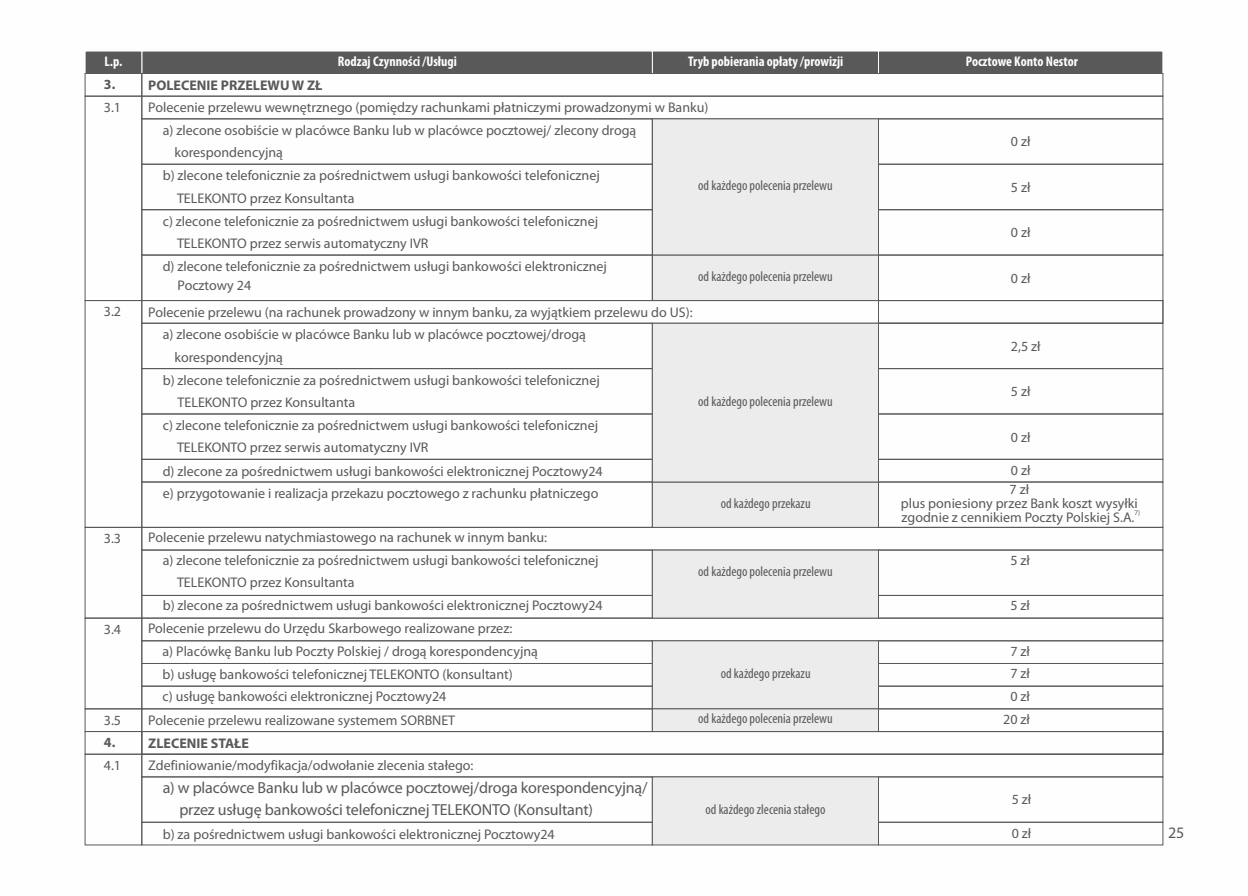
<style>
.page{position:relative;width:1248px;height:896px;background:#fff}
.page>*{position:absolute;margin:0;border:0;box-sizing:border-box;transform-origin:0 0}
.t1{font:16px/21.6px "Myriad Pl";letter-spacing:-.01em;color:#595959}
.t2{font:14px/22.2px "Myriad Pl";color:#595959}
.t3{font:condensed 14px "Myriad Pl";color:#595959}
.t4{font:700 condensed 14px "Myriad Pl";color:#fefefe}
.t5{font:700 14px "Myriad Pl";color:#595959}
.t6{font:7px "Myriad Pl";color:#595959}
</style>
<div class="page">
<div style="left:84px;top:51px;width:1079px;height:24px;background:#595959"></div>
<div style="left:85px;top:527px;width:57px;height:91px;border:1px solid #595959"></div>
<div style="left:85px;top:618px;width:57px;height:91px;border:1px solid #595959"></div>
<div style="left:85px;top:708px;width:57px;height:24px;border:1px solid #595959"></div>
<div style="left:85px;top:731px;width:57px;height:24px;border:1px solid #595959"></div>
<div style="left:85px;top:754px;width:57px;height:91px;border:1px solid #595959"></div>
<div style="left:85px;top:300px;width:57px;height:227px;border:1px solid #595959"></div>
<div style="left:142px;top:527px;width:1020px;height:23px;border:1px solid #595959"></div>
<div style="left:142px;top:618px;width:1020px;height:23px;border:1px solid #595959"></div>
<div style="left:142px;top:482px;width:510px;height:45px;border:1px solid #595959"></div>
<div style="left:142px;top:550px;width:510px;height:45px;border:1px solid #595959"></div>
<div style="left:142px;top:640px;width:510px;height:24px;border:1px solid #595959"></div>
<div style="left:142px;top:595px;width:510px;height:23px;border:1px solid #595959"></div>
<div style="left:142px;top:663px;width:510px;height:23px;border:1px solid #595959"></div>
<div style="left:142px;top:686px;width:510px;height:23px;border:1px solid #595959"></div>
<div style="left:142px;top:708px;width:510px;height:24px;border:1px solid #595959"></div>
<div style="left:142px;top:776px;width:510px;height:46px;border:1px solid #595959"></div>
<div style="left:142px;top:754px;width:1020px;height:23px;border:1px solid #595959"></div>
<div style="left:142px;top:822px;width:510px;height:23px;border:1px solid #595959"></div>
<div style="left:142px;top:323px;width:510px;height:46px;border:1px solid #595959"></div>
<div style="left:142px;top:368px;width:510px;height:46px;border:1px solid #595959"></div>
<div style="left:142px;top:414px;width:510px;height:45px;border:1px solid #595959"></div>
<div style="left:142px;top:459px;width:510px;height:23px;border:1px solid #595959"></div>
<div style="left:652px;top:550px;width:226px;height:68px;background:#ececec"></div>
<div style="left:652px;top:640px;width:226px;height:92px;background:#ececec"></div>
<div style="left:652px;top:776px;width:226px;height:69px;background:#ececec"></div>
<div style="left:652px;top:323px;width:226px;height:205px;background:#ececec"></div>
<div style="left:878px;top:550px;width:284px;height:45px;border:1px solid #595959"></div>
<div style="left:878px;top:640px;width:284px;height:24px;border:1px solid #595959"></div>
<div style="left:878px;top:595px;width:284px;height:23px;border:1px solid #595959"></div>
<div style="left:878px;top:663px;width:284px;height:23px;border:1px solid #595959"></div>
<div style="left:878px;top:708px;width:284px;height:24px;border:1px solid #595959"></div>
<div style="left:878px;top:686px;width:284px;height:23px;border:1px solid #595959"></div>
<div style="left:878px;top:482px;width:284px;height:45px;border:1px solid #595959"></div>
<div style="left:878px;top:459px;width:284px;height:23px;border:1px solid #595959"></div>
<div style="left:878px;top:414px;width:284px;height:45px;border:1px solid #595959"></div>
<div style="left:878px;top:368px;width:284px;height:46px;border:1px solid #595959"></div>
<div style="left:878px;top:323px;width:284px;height:46px;border:1px solid #595959"></div>
<div style="left:878px;top:776px;width:284px;height:46px;border:1px solid #595959"></div>
<div style="left:878px;top:822px;width:284px;height:23px;border:1px solid #595959"></div>
<div style="left:141px;top:73px;width:1022px;height:24px;border:1px solid #595959"></div>
<div style="left:142px;top:96px;width:1020px;height:23px;border:1px solid #595959"></div>
<div style="left:85px;top:73px;width:57px;height:24px;border:1px solid #595959"></div>
<div style="left:85px;top:96px;width:57px;height:205px;border:1px solid #595959"></div>
<div style="left:878px;top:164px;width:284px;height:46px;border:1px solid #595959"></div>
<div style="left:142px;top:164px;width:510px;height:46px;border:1px solid #595959"></div>
<div style="left:878px;top:209px;width:284px;height:46px;border:1px solid #595959"></div>
<div style="left:142px;top:209px;width:510px;height:46px;border:1px solid #595959"></div>
<div style="left:878px;top:255px;width:284px;height:46px;border:1px solid #595959"></div>
<div style="left:652px;top:118px;width:226px;height:183px;background:#ececec"></div>
<div style="left:142px;top:255px;width:510px;height:46px;border:1px solid #595959"></div>
<p class="t4" style="left:104px;top:55px;width:19px">L.p.</p>
<p class="t4" style="left:338px;top:55px;width:120px">Rodzaj Czynności /Usługi</p>
<p class="t4" style="left:688px;top:55px;width:157px">Tryb pobierania opłaty /prowizji</p>
<p class="t5" style="left:104px;top:79px;width:220px">3. POLECENIE PRZELEWU W ZŁ</p>
<p class="t2" style="left:104px;top:97px;width:19px">3.1</p>
<p class="t2" style="left:148px;top:98px;width:561px">Polecenie przelewu wewnętrznego (pomiędzy rachunkami płatniczymi prowadzonymi w Banku)</p>
<p class="t2" style="left:175px;top:120px;width:463px;text-indent:-12px">a) zlecone osobiście w placówce Banku lub w placówce pocztowej/ zlecony drogą korespondencyjną</p>
<p class="t4" style="left:965px;top:55px;width:113px">Pocztowe Konto Nestor</p>
<p class="t2" style="left:1010px;top:132px;width:21px">0 zł</p>
<p class="t2" style="left:177px;top:166px;width:424px;text-indent:-14px">b) zlecone telefonicznie za pośrednictwem usługi bankowości telefonicznej<br>TELEKONTO przez Konsultanta</p>
<p class="t2" style="left:163px;top:211px;width:437px">c) zlecone telefonicznie za pośrednictwem usługi bankowości telefonicznej</p>
<p class="t2" style="left:177px;top:233px;width:253px">TELEKONTO przez serwis automatyczny IVR</p>
<p class="t2" style="left:163px;top:257px;width:445px">d) zlecone telefonicznie za pośrednictwem usługi bankowości elektronicznej</p>
<p class="t2" style="left:177px;top:275px;width:75px">Pocztowy 24</p>
<p class="t3" style="left:698px;top:180px;width:136px">od każdego polecenia przelewu</p>
<p class="t2" style="left:1010px;top:177px;width:21px">5 zł</p>
<p class="t2" style="left:1010px;top:223px;width:21px">0 zł</p>
<p class="t3" style="left:698px;top:271px;width:136px">od każdego polecenia przelewu</p>
<p class="t2" style="left:1010px;top:268px;width:21px">0 zł</p>
<p class="t2" style="left:104px;top:302px;width:19px">3.2</p>
<p class="t2" style="left:148px;top:302px;width:545px">Polecenie przelewu (na rachunek prowadzony w innym banku, za wyjątkiem przelewu do US):</p>
<p class="t2" style="left:163px;top:325px;width:425px">a) zlecone osobiście w placówce Banku lub w placówce pocztowej/drogą</p>
<p class="t2" style="left:175px;top:347px;width:110px">korespondencyjną</p>
<p class="t2" style="left:1010px;top:336px;width:31px">2,5 zł</p>
<p class="t2" style="left:177px;top:370px;width:424px;text-indent:-15px">b) zlecone telefonicznie za pośrednictwem usługi bankowości telefonicznej<br>TELEKONTO przez Konsultanta</p>
<p class="t3" style="left:698px;top:395px;width:136px">od każdego polecenia przelewu</p>
<p class="t2" style="left:1010px;top:381px;width:21px">5 zł</p>
<p class="t2" style="left:177px;top:415px;width:422px;text-indent:-14px">c) zlecone telefonicznie za pośrednictwem usługi bankowości telefonicznej<br>TELEKONTO przez serwis automatyczny IVR</p>
<p class="t2" style="left:163px;top:484px;width:437px">e) przygotowanie i realizacja przekazu pocztowego z rachunku płatniczego</p>
<p class="t2" style="left:163px;top:461px;width:441px">d) zlecone za pośrednictwem usługi bankowości elektronicznej Pocztowy24</p>
<p class="t3" style="left:720px;top:497px;width:91px">od każdego przekazu</p>
<p class="t2" style="left:1010px;top:427px;width:21px">0 zł</p>
<p class="t2" style="left:1010px;top:460px;width:21px">0 zł</p>
<p class="t2" style="left:900px;top:483px;width:239px;line-height:14.2px;text-align:center">7 zł<br>plus poniesiony przez Bank koszt wysyłki</p>
<p class="t6" style="left:1134px;top:510px;width:7px">7)</p>
<p class="t2" style="left:901px;top:508px;width:234px">zgodnie z cennikiem Poczty Polskiej S.A.</p>
<p class="t2" style="left:104px;top:528px;width:19px">3.3</p>
<p class="t2" style="left:104px;top:619px;width:19px">3.4</p>
<p class="t2" style="left:148px;top:527px;width:400px">Polecenie przelewu natychmiastowego na rachunek w innym banku:</p>
<p class="t2" style="left:163px;top:550px;width:437px">a) zlecone telefonicznie za pośrednictwem usługi bankowości telefonicznej</p>
<p class="t2" style="left:177px;top:572px;width:179px">TELEKONTO przez Konsultanta</p>
<p class="t2" style="left:163px;top:595px;width:441px">b) zlecone za pośrednictwem usługi bankowości elektronicznej Pocztowy24</p>
<p class="t2" style="left:148px;top:619px;width:365px">Polecenie przelewu do Urzędu Skarbowego realizowane przez:</p>
<p class="t2" style="left:162px;top:641px;width:377px">a) Placówkę Banku lub Poczty Polskiej / drogą korespondencyjną</p>
<p class="t2" style="left:162px;top:664px;width:352px">b) usługę bankowości telefonicznej TELEKONTO (konsultant)</p>
<p class="t2" style="left:162px;top:686px;width:285px">c) usługę bankowości elektronicznej Pocztowy24</p>
<p class="t3" style="left:698px;top:566px;width:136px">od każdego polecenia przelewu</p>
<p class="t3" style="left:720px;top:668px;width:91px">od każdego przekazu</p>
<p class="t2" style="left:1010px;top:550px;width:21px">5 zł</p>
<p class="t2" style="left:1010px;top:595px;width:21px">5 zł</p>
<p class="t2" style="left:1010px;top:641px;width:21px;text-align:justify">7 zł 7 zł 0 zł</p>
<p class="t2" style="left:104px;top:710px;width:19px">3.5</p>
<p class="t2" style="left:104px;top:755px;width:19px">4.1</p>
<p class="t5" style="left:104px;top:737px;width:13px">4.</p>
<p class="t2" style="left:148px;top:710px;width:308px">Polecenie przelewu realizowane systemem SORBNET</p>
<p class="t5" style="left:148px;top:737px;width:102px">ZLECENIE STAŁE</p>
<p class="t2" style="left:148px;top:756px;width:327px">Zdefiniowanie/modyfikacja/odwołanie zlecenia stałego:</p>
<p class="t3" style="left:698px;top:712px;width:136px">od każdego polecenia przelewu</p>
<p class="t2" style="left:1003px;top:709px;width:28px">20 zł</p>
<p class="t1" style="left:179px;top:778px;width:470px;text-indent:-17px">a) w placówce Banku lub w placówce pocztowej/droga korespondencyjną/ przez usługę bankowości telefonicznej TELEKONTO (Konsultant)</p>
<p class="t2" style="left:163px;top:824px;width:393px">b) za pośrednictwem usługi bankowości elektronicznej Pocztowy24</p>
<p class="t3" style="left:705px;top:804px;width:121px">od każdego zlecenia stałego</p>
<p class="t2" style="left:1011px;top:790px;width:21px">5 zł</p>
<p class="t2" style="left:1011px;top:823px;width:21px">0 zł</p>
<p class="t1" style="left:1167px;top:823px;width:18px">25</p>
</div>
